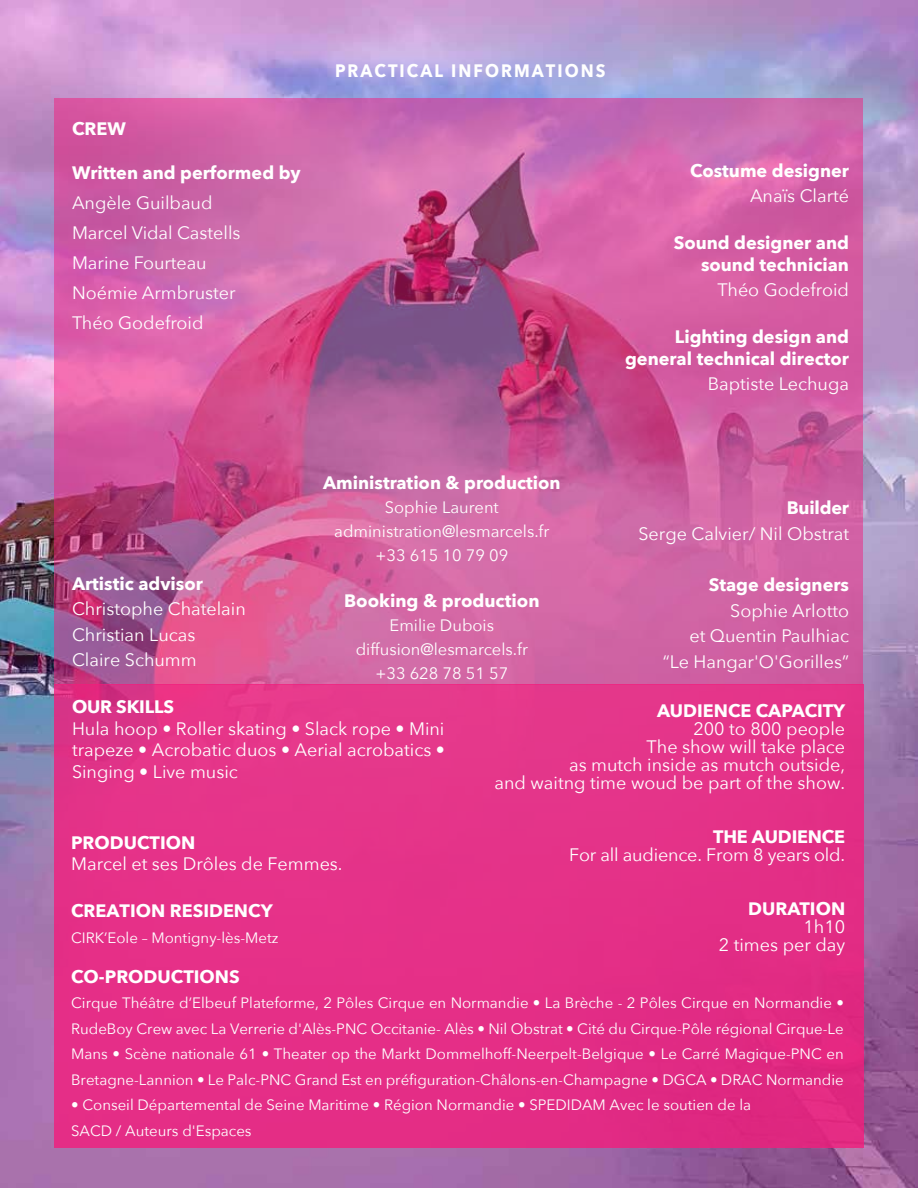
<style>
.page{position:relative;width:918px;height:1188px;background:#fff}
.page>*{position:absolute;margin:0;border:0;box-sizing:border-box;transform-origin:0 0}
.t1{font:18px/18px "Avenir Next";color:#fff;text-align:right}
.t2{font:700 18px/21.6px "Avenir Next";color:#fff;text-align:right}
.t3{font:700 18px "Avenir Next";letter-spacing:.125em;color:#fff;scale:.91 1}
.t4{font:16.5px/24px "Avenir Next";color:#fff;text-align:center}
.t5{font:15px/25.5px "Avenir Next";color:#fff;text-align:justify}
</style>
<div class="page">
<img style="left:0;top:0;width:918px;height:1188px">
<div style="left:54px;top:684px;width:810px;height:464px;background:#e43087"></div>
<svg style="left:54px;top:98px;width:808px;height:586px;background:#c95e9e"></svg>
<p class="t2" style="left:72px;top:118px;width:55px">CREW</p>
<p class="t2" style="left:72px;top:161px;width:230px">Written and performed by</p>
<p class="t1" style="left:72px;top:187px;width:170px;line-height:30px;text-align:left">Angèle Guilbaud<br>Marcel Vidal Castells<br>Marine Fourteau<br>Noémie Armbruster<br>Théo Godefroid</p>
<p class="t3" style="left:335px;top:55px;width:299px">PRACTICAL INFORMATIONS</p>
<p class="t2" style="left:690px;top:159px;width:160px">Costume designer</p>
<p class="t1" style="left:750px;top:186px;width:101px">Anaïs Clarté</p>
<p class="t2" style="left:674px;top:232px;width:177px">Sound designer and sound technician</p>
<p class="t1" style="left:718px;top:280px;width:133px">Théo Godefroid</p>
<p class="t2" style="left:625px;top:326px;width:225px">Lighting design and general technical director</p>
<p class="t1" style="left:708px;top:374px;width:143px">Baptiste Lechuga</p>
<p class="t2" style="left:72px;top:573px;width:132px">Artistic advisor</p>
<p class="t1" style="left:72px;top:596px;width:175px;line-height:25.5px;text-align:left">Christophe Chatelain<br>Christian Lucas<br>Claire Schumm</p>
<p class="t2" style="left:323px;top:472px;width:239px">Aministration &amp; production</p>
<p class="t4" style="left:334px;top:495px;width:217px">Sophie Laurent administration@lesmarcels.fr +33 615 10 79 09</p>
<p class="t2" style="left:344px;top:589px;width:197px">Booking &amp; production</p>
<p class="t4" style="left:356px;top:612px;width:174px">Emilie Dubois diffusion@lesmarcels.fr +33 628 78 51 57</p>
<p class="t2" style="left:787px;top:497px;width:64px">Builder</p>
<p class="t1" style="left:638px;top:524px;width:212px">Serge Calvier/ Nil Obstrat</p>
<p class="t2" style="left:709px;top:574px;width:142px">Stage designers</p>
<p class="t1" style="left:663px;top:597px;width:188px;line-height:25.5px">Sophie Arlotto<br>et Quentin Paulhiac “Le Hangar'O'Gorilles”</p>
<p class="t2" style="left:72px;top:696px;width:103px">OUR SKILLS</p>
<p class="t1" style="left:72px;top:717px;width:374px;line-height:21.6px;text-align:justify">Hula hoop • Roller skating • Slack rope • Mini trapeze • Acrobatic duos • Aerial acrobatics • Singing • Live music</p>
<p class="t2" style="left:71px;top:831px;width:126px">PRODUCTION</p>
<p class="t1" style="left:71px;top:854px;width:273px">Marcel et ses Drôles de Femmes.</p>
<p class="t2" style="left:71px;top:900px;width:203px">CREATION RESIDENCY</p>
<p class="t5" style="left:71px;top:924px;width:209px">CIRK’Eole – Montigny-lès-Metz</p>
<p class="t2" style="left:657px;top:699px;width:190px">AUDIENCE CAPACITY</p>
<p class="t1" style="left:495px;top:719px;width:352px">200 to 800 people<br>The show will take place<br>as mutch inside as mutch outside,<br>and waitng time woud be part of the show.</p>
<p class="t2" style="left:713px;top:825px;width:134px">THE AUDIENCE</p>
<p class="t1" style="left:569px;top:845px;width:278px">For all audience. From 8 years old.</p>
<p class="t2" style="left:748px;top:897px;width:98px">DURATION</p>
<p class="t1" style="left:719px;top:917px;width:128px">1h10<br>2 times per day</p>
<p class="t2" style="left:71px;top:966px;width:170px">CO-PRODUCTIONS</p>
<p class="t5" style="left:71px;top:990px;width:774px">Cirque Théâtre d’Elbeuf Plateforme, 2 Pôles Cirque en Normandie • La Brèche - 2 Pôles Cirque en Normandie • RudeBoy Crew avec La Verrerie d'Alès-PNC Occitanie- Alès • Nil Obstrat • Cité du Cirque-Pôle régional Cirque-Le Mans • Scène nationale 61 • Theater op the Markt Dommelhoff-Neerpelt-Belgique • Le Carré Magique-PNC en Bretagne-Lannion • Le Palc-PNC Grand Est en préfiguration-Châlons-en-Champagne • DGCA • DRAC Normandie</p>
<p class="t5" style="left:71px;top:1092px;width:682px">• Conseil Départemental de Seine Maritime • Région Normandie • SPEDIDAM Avec le soutien de la<br>SACD / Auteurs d'Espaces</p>
</div>
